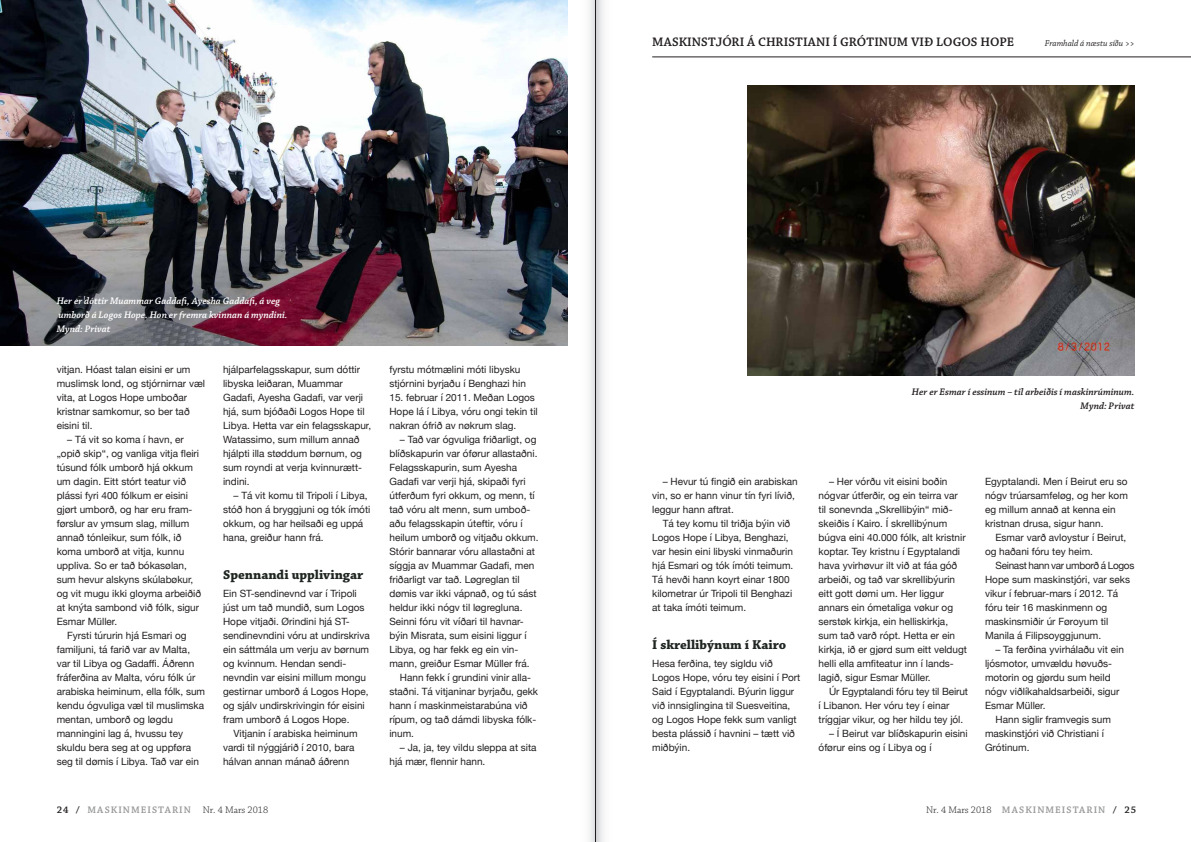
<style>
.page{position:relative;width:1191px;height:842px;background:#fff}
.page>*{position:absolute;margin:0;border:0;box-sizing:border-box;transform-origin:0 0}
.t1{font:700 13.5px "Chaparral Pro";color:#202622}
.t2{font:600 13px "Chaparral Pro";letter-spacing:.005em;color:#231f20}
.t3{font:10px/14px "Helvetica Neue";color:#231f20}
.t4{font:italic 600 10px/14px "Chaparral Pro";color:#fff}
.t5{font:600 10px "Chaparral Pro";letter-spacing:.105em;color:#979898}
.t6{font:italic 600 10px/14px "Chaparral Pro";color:#231f20;text-align:right}
.t7{font:italic 9px "Chaparral Pro";color:#231f20}
.s1{color:#231f20}
.s2{font-weight:300;color:#231f20}
</style>
<div class="page">
<hr style="left:652px;top:57px;width:539px;height:1px;background:#231f20">
<img style="left:0;top:0;width:568px;height:345px">
<img style="left:747px;top:85px;width:387px;height:290px">
<svg style="left:589px;top:0;width:15px;height:842px"></svg>
<hr style="left:595px;top:0;width:1px;height:842px;background:#231f20">
<p class="t4" style="left:57px;top:294px;width:232px">Her er dóttir Muammar Gaddafi, Ayesha Gaddafi, á veg umborð á Logos Hope. Hon er fremra kvinnan á myndini.<br>Mynd: Privat</p>
<p class="t3" style="left:57px;top:363px;width:150px">vitjan. Hóast talan eisini er um muslimsk lond, og stjórnirnar væl vita, at Logos Hope umboðar kristnar samkomur, so ber tað eisini til.</p>
<p class="t3" style="left:57px;top:433px;width:146px;text-indent:10px">– Tá vit so koma í havn, er „opið skip“, og vanliga vitja fleiri túsund fólk umborð hjá okkum um dagin. Eitt stórt teatur við plássi fyri 400 fólkum er eisini gjørt umborð, og har eru fram&shy;førslur av ymsum slag, millum annað tónleikur, sum fólk, ið koma umborð at vitja, kunnu uppliva. So er tað bókasølan, sum hevur alskyns skúlabøkur, og vit mugu ikki gloyma arbeiðið at knýta sambond við fólk, sigur<br>Esmar Müller.</p>
<p class="t3" style="left:57px;top:629px;width:150px;text-indent:10px">Fyrsti túrurin hjá Esmari og familjuni, tá farið var av Malta, var til Libya og Gadaffi. Áðrenn fráferðina av Malta, vóru fólk úr arabiska heiminum, ella fólk, sum kendu ógvuliga væl til muslimska mentan, umborð og løgdu manningini lag á, hvussu tey skuldu bera seg at og uppføra seg til dømis í Libya. Tað var ein</p>
<p class="t3" style="left:223px;top:363px;width:149px">hjálparfelagsskapur, sum dóttir libyska leiðaran, Muammar<br>Gadafi, Ayesha Gadafi, var verji hjá, sum bjóðaði Logos Hope til<br>Libya. Hetta var ein felagsskapur,<br>Watassimo, sum millum annað hjálpti illa støddum børnum, og sum royndi at verja kvinnurætt&shy;indini.</p>
<p class="t3" style="left:223px;top:489px;width:149px;text-indent:10px">– Tá vit komu til Tripoli í Libya, stóð hon á bryggjuni og tók ímóti okkum, og har heilsaði eg uppá hana, greiður hann frá.</p>
<h1 class="t1" style="left:223px;top:567px;width:142px">Spennandi upplivingar</h1>
<p class="t3" style="left:223px;top:587px;width:148px">Ein ST-sendinevnd var í Tripoli júst um tað mundið, sum Logos<br>Hope vitjaði. Ørindini hjá ST-- sendinevndini vóru at undirskriva ein sáttmála um verju av børnum og kvinnum. Hendan sendi&shy;nevndin var eisini millum mongu gestirnar umborð á Logos Hope, og sjálv undirskrivingin fór eisini fram umborð á Logos Hope.</p>
<p class="t3" style="left:223px;top:727px;width:136px;text-indent:10px">Vitjanin í arabiska heiminum vardi til nýggjárið í 2010, bara hálvan annan mánað áðrenn</p>
<p class="t3" style="left:389px;top:363px;width:138px">fyrstu mótmælini móti libysku stjórnini byrjaðu í Benghazi hin</p>
<p class="t3" style="left:389px;top:391px;width:150px">15. februar í 2011. Meðan Logos<br>Hope lá í Libya, vóru ongi tekin til nakran ófrið av nøkrum slag.</p>
<p class="t3" style="left:400px;top:433px;width:138px">– Tað var ógvuliga friðarligt, og</p>
<p class="t3" style="left:389px;top:447px;width:149px">blíðskapurin var óførur allastaðni.</p>
<p class="t3" style="left:389px;top:461px;width:129px">Felagsskapurin, sum Ayesha</p>
<p class="t3" style="left:389px;top:475px;width:138px">Gadafi var verji hjá, skipaði fyri</p>
<p class="t3" style="left:389px;top:489px;width:147px">útferðum fyri okkum, og menn, tí</p>
<p class="t3" style="left:389px;top:503px;width:142px">tað vóru alt menn, sum umboð-</p>
<p class="t3" style="left:389px;top:517px;width:135px">aðu felagsskapin úteftir, vóru í</p>
<p class="t3" style="left:389px;top:531px;width:151px">heilum umborð og vitjaðu okkum.</p>
<p class="t3" style="left:389px;top:545px;width:147px">Stórir bannarar vóru allastaðni at</p>
<p class="t3" style="left:389px;top:559px;width:146px">síggja av Muammar Gadafi, men</p>
<p class="t3" style="left:389px;top:573px;width:132px">friðarligt var tað. Løgreglan til</p>
<p class="t3" style="left:389px;top:587px;width:149px">dømis var ikki vápnað, og tú sást</p>
<p class="t3" style="left:389px;top:601px;width:134px">heldur ikki nógv til løgregluna.</p>
<p class="t3" style="left:389px;top:615px;width:136px">Seinni fóru vit víðari til havnar-</p>
<p class="t3" style="left:389px;top:629px;width:139px">býin Misrata, sum eisini liggur í</p>
<p class="t3" style="left:389px;top:643px;width:130px">Libya, og har fekk eg ein vin-</p>
<p class="t3" style="left:389px;top:657px;width:142px">mann, greiður Esmar Müller frá.</p>
<p class="t3" style="left:400px;top:671px;width:133px">Hann fekk í grundini vinir alla-</p>
<p class="t3" style="left:389px;top:685px;width:150px">staðni. Tá vitjaninar byrjaðu, gekk</p>
<p class="t3" style="left:389px;top:699px;width:140px">hann í maskinmeistarabúna við</p>
<p class="t3" style="left:389px;top:713px;width:148px">rípum, og tað dámdi libyska fólk-</p>
<p class="t3" style="left:389px;top:727px;width:26px">inum.</p>
<p class="t3" style="left:389px;top:741px;width:149px;text-indent:10px">– Ja, ja, tey vildu sleppa at sita hjá mær, flennir hann.</p>
<h2 class="t2" style="left:652px;top:35px;width:363px">MASKINSTJÓRI Á CHRISTIANI Í GRÓTINUM VIÐ LOGOS HOPE</h2>
<p class="t7" style="left:1044px;top:39px;width:91px">Framhald á næstu síðu &gt;&gt;</p>
<p class="t6" style="left:912px;top:385px;width:224px">Her er Esmar í essinum – til arbeiðis í maskinrúminum.<br>Mynd: Privat</p>
<p class="t3" style="left:652px;top:475px;width:147px;text-indent:10px">– Hevur tú fingið ein arabiskan vin, so er hann vinur tín fyri lívið, leggur hann aftrat.</p>
<p class="t3" style="left:652px;top:517px;width:143px;text-indent:10px">Tá tey komu til triðja býin við<br>Logos Hope í Libya, Benghazi, var hesin eini libyski vinmaðurin hjá Esmari og tók ímóti teimum.<br>Tá hevði hann koyrt einar 1800 kilometrar úr Tripoli til Benghazi at taka ímóti teimum.</p>
<h1 class="t1" style="left:652px;top:637px;width:136px">Í skrellibýnum í Kairo</h1>
<p class="t3" style="left:652px;top:657px;width:150px">Hesa ferðina, tey sigldu við<br>Logos Hope, vóru tey eisini í Port<br>Said í Egyptalandi. Býurin liggur við innsiglingina til Suesveitina, og Logos Hope fekk sum vanligt besta plássið í havnini – tætt við miðbýin.</p>
<p class="t3" style="left:818px;top:475px;width:150px;text-indent:10px">– Her vórðu vit eisini boðin nógvar útferðir, og ein teirra var til sonevnda „Skrellibýin“ mið&shy;skeiðis í Kairo. Í skrellibýnum búgva eini 40.000 fólk, alt kristnir koptar. Tey kristnu í Egyptalandi hava yvirhøvur ilt við at fáa góð arbeiði, og tað var skrellibýurin eitt gott dømi um. Her liggur annars ein ómetaliga vøkur og serstøk kirkja, ein helliskirkja, sum tað varð rópt. Hetta er ein kirkja, ið er gjørd sum eitt veldugt helli ella amfiteatur inn í lands&shy;lagið, sigur Esmar Müller.</p>
<p class="t3" style="left:818px;top:685px;width:151px;text-indent:10px">Úr Egyptalandi fóru tey til Beirut í Libanon. Her vóru tey í einar tríggjar vikur, og her hildu tey jól.</p>
<p class="t3" style="left:818px;top:727px;width:151px;text-indent:10px">– Í Beirut var blíðskapurin eisini óførur eins og í Libya og í</p>
<p class="t3" style="left:985px;top:475px;width:144px">Egyptalandi. Men í Beirut eru so nógv trúarsamfeløg, og her kom eg millum annað at kenna ein kristnan drusa, sigur hann.</p>
<p class="t3" style="left:985px;top:531px;width:143px;text-indent:10px">Esmar varð avloystur í Beirut, og haðani fóru tey heim.</p>
<p class="t3" style="left:985px;top:559px;width:151px;text-indent:11px">Seinast hann var umborð á Logos<br>Hope sum maskinstjóri, var seks vikur í februar-mars í 2012. Tá fóru teir 16 maskinmenn og maskinsmiðir úr Føroyum til<br>Manila á Filipsoyggjunum.</p>
<p class="t3" style="left:985px;top:643px;width:140px;text-indent:10px">– Ta ferðina yvirhálaðu vit ein ljósmotor, umvældu høvuðs&shy;motorin og gjørdu sum heild nógv viðlíkahaldsarbeiði, sigur<br>Esmar Müller.</p>
<p class="t3" style="left:985px;top:713px;width:127px;text-indent:10px">Hann siglir framvegis sum maskinstjóri við Christiani í<br>Grótinum.</p>
<p class="t5" style="left:57px;top:804px;width:213px"><span class="s1">24 /</span> MASKINMEISTARIN <span class="s2">Nr. 4 Mars 2018</span></p>
<p class="t5" style="left:926px;top:804px;width:211px"><span class="s2">Nr. 4 Mars 2018</span> MASKINMEISTARIN <span class="s1">/ 25</span></p>
</div>
